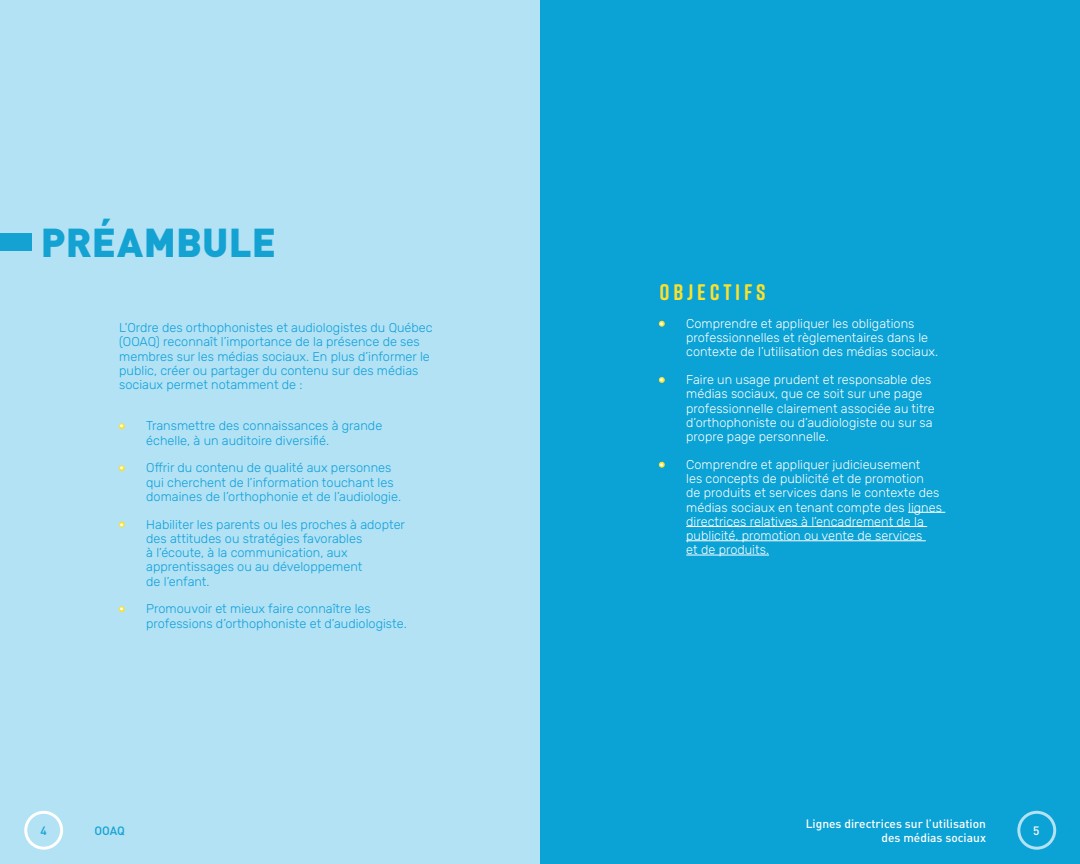
<style>
.page{position:relative;width:1080px;height:864px;background:#fff}
.page>*{position:absolute;margin:0;border:0;box-sizing:border-box;transform-origin:0 0}
.t1{font:900 39.9px "DIN Pro";letter-spacing:.005em;color:#13a2d2}
.t2{font:700 22.5px "Rift Soft";letter-spacing:.17em;color:#fbe12c}
.t3{font:300 12.75px/14.2px "Rubik";color:#12a0db}
.t4{font:300 12.75px/14.2px "Rubik";color:#fff}
.t5{font:500 12px/14.4px "DIN Pro";color:#fff;text-align:right}
.t6{font:500 12px "DIN Pro";color:#13a2d2}
.s1{font-weight:400;font-size:13.5px;color:#fbe12c}
</style>
<div class="page">
<div style="left:540px;top:0;width:540px;height:864px;background:#0ba2d5"></div>
<div style="left:1017px;top:811px;width:39px;height:39px;border:3px solid #b2e2f4;border-radius:50%"></div>
<div style="left:0;top:0;width:540px;height:864px;background:#b2e2f4"></div>
<div style="left:24px;top:811px;width:39px;height:39px;border:3px solid #fff;border-radius:50%"></div>
<div style="left:0;top:233px;width:31px;height:18px;background:#13a2d2"></div>
<hr style="left:908px;top:512px;width:37px;height:1px;background:#fff">
<hr style="left:686px;top:526px;width:241px;height:1px;background:#fff">
<hr style="left:686px;top:540px;width:240px;height:1px;background:#fff">
<hr style="left:686px;top:555px;width:83px;height:1px;background:#fff">
<h1 class="t1" style="left:41px;top:216px;width:237px">PRÉAMBULE</h1>
<p class="t3" style="left:119px;top:321px;width:315px">L’Ordre des orthophonistes et audiologistes du Québec (OOAQ) reconnaît l’importance de la présence de ses membres sur les médias sociaux. En plus d’informer le public, créer ou partager du contenu sur des médias sociaux permet notamment de :</p>
<p class="t3" style="left:146px;top:419px;width:238px;text-indent:-27px"><span class="s1">•</span> Transmettre des connaissances à grande échelle, à un auditoire diversifié.</p>
<p class="t3" style="left:146px;top:461px;width:256px;text-indent:-27px"><span class="s1">•</span> Offrir du contenu de qualité aux personnes qui cherchent de l’information touchant les domaines de l’orthophonie et de l’audiologie.</p>
<p class="t3" style="left:146px;top:517px;width:260px;text-indent:-27px"><span class="s1">•</span> Habiliter les parents ou les proches à adopter des attitudes ou stratégies favorables<br>à l’écoute, à la communication, aux apprentissages ou au développement<br>de l’enfant.</p>
<p class="t3" style="left:146px;top:602px;width:262px;text-indent:-27px"><span class="s1">•</span> Promouvoir et mieux faire connaître les professions d’orthophoniste et d’audiologiste.</p>
<p class="t6" style="left:40px;top:822px;width:8px">4</p>
<p class="t6" style="left:94px;top:822px;width:32px">OOAQ</p>
<h2 class="t2" style="left:659px;top:276px;width:108px">OBJECTIFS</h2>
<p class="t4" style="left:686px;top:317px;width:253px;text-indent:-27px"><span class="s1">•</span> Comprendre et appliquer les obligations professionnelles et règlementaires dans le contexte de l’utilisation des médias sociaux.</p>
<p class="t4" style="left:686px;top:373px;width:250px;text-indent:-27px"><span class="s1">•</span> Faire un usage prudent et responsable des médias sociaux, que ce soit sur une page professionnelle clairement associée au titre d’orthophoniste ou d’audiologiste ou sur sa propre page personnelle.</p>
<p class="t4" style="left:686px;top:458px;width:257px;text-indent:-27px"><span class="s1">•</span> Comprendre et appliquer judicieusement<br>les concepts de publicité et de promotion<br>de produits et services dans le contexte des médias sociaux en tenant compte des lignes directrices relatives à l’encadrement de la publicité, promotion ou vente de services<br>et de produits.</p>
<p class="t5" style="left:806px;top:816px;width:182px">Lignes directrices sur l’utilisation des médias sociaux</p>
<p class="t5" style="left:1033px;top:823px;width:8px">5</p>
</div>
